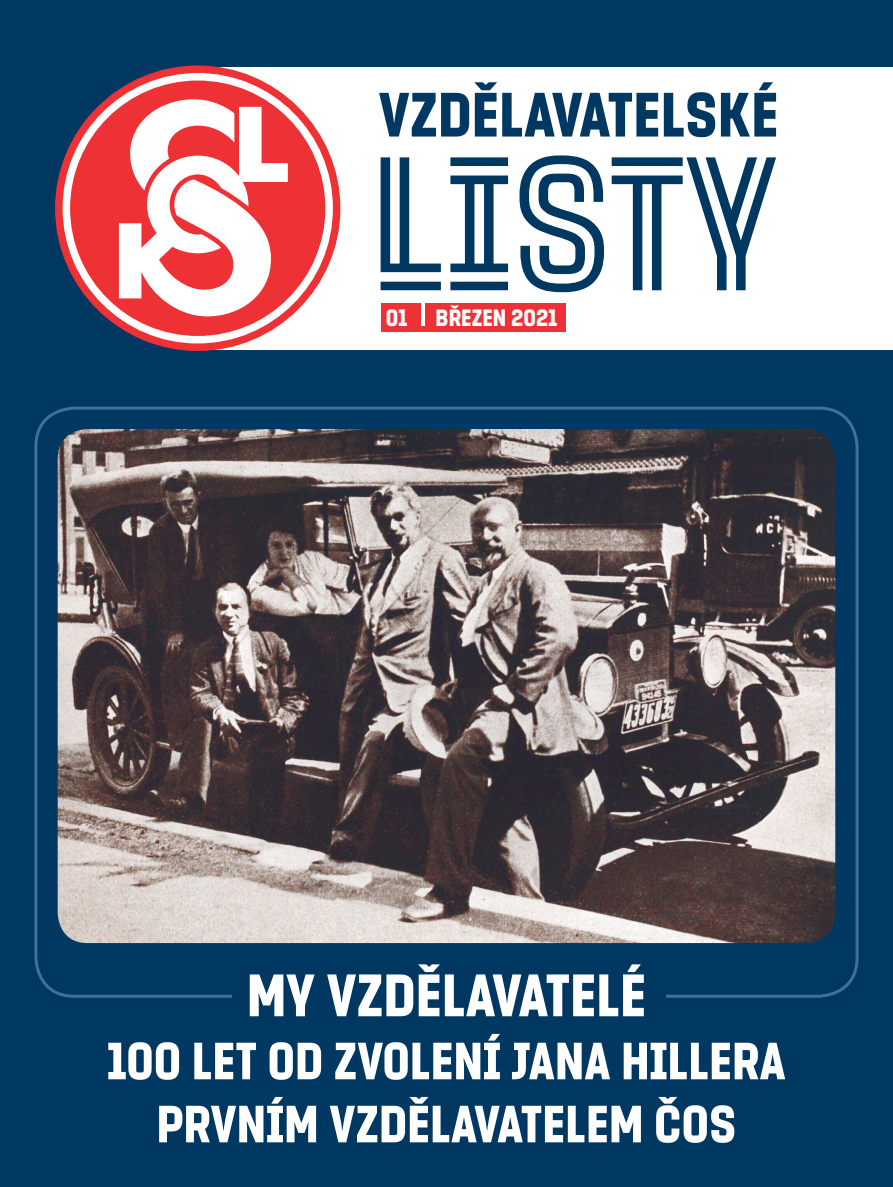
<style>
.page{position:relative;width:893px;height:1187px;background:#fff}
.page>*{position:absolute;margin:0;border:0;box-sizing:border-box;transform-origin:0 0}
.t1{font:190.8px "Sokol Fugner";color:#003862}
.t2{font:62.85px "Sokol Tyrs";color:#003862}
.t3{font:60px "Sokol Tyrs";color:#fff}
.t4{font:52.5px/63px "Sokol Tyrs";color:#fff;text-align:center}
.t5{font:24px "Sokol Tyrs";color:#fff}
</style>
<div class="page">
<div style="left:0;top:0;width:893px;height:1186px;background:#003862"></div>
<div style="left:198px;top:67px;width:695px;height:283px;background:#fff"></div>
<div style="left:55px;top:65px;width:285px;height:286px;background:#ee3135;border-radius:50%"></div>
<svg style="left:63px;top:73px;width:270px;height:270px"></svg>
<div style="left:381px;top:303px;width:185px;height:28px;background:#ee3135"></div>
<hr style="left:422px;top:302px;width:3px;height:24px;background:#fff">
<img style="left:58px;top:429px;width:777px;height:514px">
<p class="t2" style="left:378px;top:80px;width:402px">VZDĚLAVATELSKÉ</p>
<h1 class="t1" style="left:371px;top:117px;width:407px">listy</h1>
<p class="t5" style="left:386px;top:304px;width:173px">01 BŘEZEN 2021</p>
<p class="t3" style="left:247px;top:961px;width:401px">MY VZDĚLAVATELÉ</p>
<p class="t4" style="left:107px;top:1029px;width:680px">100 LET OD ZVOLENÍ JANA HILLERA<br>PRVNÍM VZDĚLAVATELEM ČOS</p>
</div>
